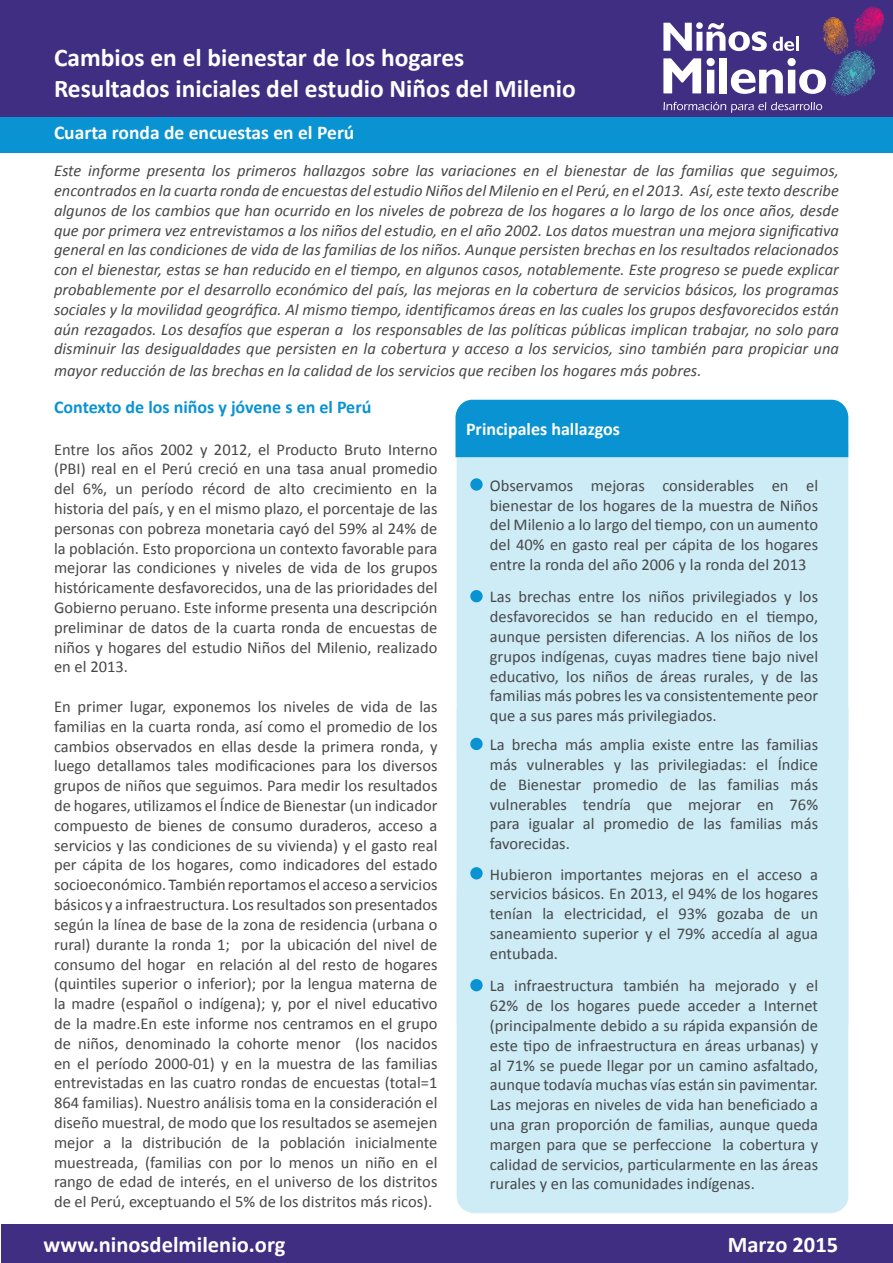
<style>
.page{position:relative;width:893px;height:1263px;background:#fff}
.page>*{position:absolute;margin:0;border:0;box-sizing:border-box;transform-origin:0 0}
.t1{font:700 25.5px/30.6px "Calibri";color:#fff}
.t2{font:700 22.5px "Calibri";color:#fff}
.t3{font:700 19.5px "Calibri";color:#fff}
.t4{font:700 18px "Calibri";color:#0993d2}
.t5{font:700 18px "Calibri";color:#fff}
.t6{font:16.5px/19.8px "Calibri";color:#48484a;text-align:justify}
.t7{font:italic 16.5px/19.8px "Calibri";color:#48484a;text-align:justify}
</style>
<div class="page">
<div style="left:0;top:0;width:893px;height:117px;background:#402e82"></div>
<div style="left:0;top:117px;width:893px;height:36px;background:#0993d2"></div>
<svg style="left:663px;top:6px;width:221px;height:107px"></svg>
<div style="left:457px;top:428px;width:391px;height:346px;background:#cdecf6;border-radius:18px"></div>
<div style="left:457px;top:694px;width:391px;height:346px;background:#cdecf6;border-radius:18px"></div>
<div style="left:457px;top:875px;width:391px;height:338px;background:#cdecf6"></div>
<div style="left:455px;top:400px;width:393px;height:57px;background:#0993d2"></div>
<svg style="left:470px;top:478px;width:13px;height:13px"></svg>
<div style="left:470px;top:590px;width:13px;height:12px;background:#0993d2;border-radius:50%"></div>
<div style="left:470px;top:738px;width:13px;height:12px;background:#0993d2;border-radius:50%"></div>
<div style="left:470px;top:867px;width:13px;height:12px;background:#0993d2;border-radius:50%"></div>
<div style="left:470px;top:979px;width:13px;height:12px;background:#0993d2;border-radius:50%"></div>
<div style="left:2px;top:1224px;width:891px;height:39px;background:#402e82"></div>
<h1 class="t1" style="left:54px;top:42px;width:523px">Cambios en el bienestar de los hogares<br>Resultados iniciales del estudio Niños del Milenio</h1>
<p class="t3" style="left:54px;top:120px;width:302px">Cuarta ronda de encuestas en el Perú</p>
<p class="t7" style="left:54px;top:160px;width:786px">Este informe presenta los primeros hallazgos sobre las variaciones en el bienestar de las familias que seguimos, encontrados en la cuarta ronda de encuestas del estudio Niños del Milenio en el Perú, en el 2013. Así, este texto describe algunos de los cambios que han ocurrido en los niveles de pobreza de los hogares a lo largo de los once años, desde que por primera vez entrevistamos a los niños del estudio, en el año 2002. Los datos muestran una mejora significativa general en las condiciones de vida de las familias de los niños. Aunque persisten brechas en los resultados relacionados con el bienestar, estas se han reducido en el tiempo, en algunos casos, notablemente. Este progreso se puede explicar probablemente por el desarrollo económico del país, las mejoras en la cobertura de servicios básicos, los programas sociales y la movilidad geográfica. Al mismo tiempo, identificamos áreas en las cuales los grupos desfavorecidos están aún rezagados. Los desafíos que esperan a los responsables de las políticas públicas implican trabajar, no solo para disminuir las desigualdades que persisten en la cobertura y acceso a los servicios, sino también para propiciar una</p>
<p class="t7" style="left:54px;top:360px;width:649px">mayor reducción de las brechas en la calidad de los servicios que reciben los hogares más pobres.</p>
<p class="t4" style="left:54px;top:396px;width:319px">Contexto de los niños y jóvene s en el Perú</p>
<p class="t6" style="left:54px;top:439px;width:385px">Entre los años 2002 y 2012, el Producto Bruto Interno (PBI) real en el Perú creció en una tasa anual promedio del 6%, un período récord de alto crecimiento en la historia del país, y en el mismo plazo, el porcentaje de las personas con pobreza monetaria cayó del 59% al 24% de la población. Esto proporciona un contexto favorable para mejorar las condiciones y niveles de vida de los grupos históricamente desfavorecidos, una de las prioridades del Gobierno peruano. Este informe presenta una descripción preliminar de datos de la cuarta ronda de encuestas de niños y hogares del estudio Niños del Milenio, realizado en el 2013.</p>
<p class="t6" style="left:54px;top:697px;width:385px">En primer lugar, exponemos los niveles de vida de las familias en la cuarta ronda, así como el promedio de los cambios observados en ellas desde la primera ronda, y luego detallamos tales modificaciones para los diversos grupos de niños que seguimos. Para medir los resultados de hogares, utilizamos el Índice de Bienestar (un indicador compuesto de bienes de consumo duraderos, acceso a servicios y las condiciones de su vivienda) y el gasto real per cápita de los hogares, como indicadores del estado socioeconómico. También reportamos el acceso a servicios básicos y a infraestructura. Los resultados son presentados según la línea de base de la zona de residencia (urbana o rural) durante la ronda 1; por la ubicación del nivel de consumo del hogar en relación al del resto de hogares (quintiles superior o inferior); por la lengua materna de la madre (español o indígena); y, por el nivel educativo de la madre.En este informe nos centramos en el grupo de niños, denominado la cohorte menor (los nacidos en el período 2000-01) y en la muestra de las familias entrevistadas en las cuatro rondas de encuestas (total=1<br>864 familias). Nuestro análisis toma en la consideración el diseño muestral, de modo que los resultados se asemejen mejor a la distribución de la población inicialmente muestreada, (familias con por lo menos un niño en el rango de edad de interés, en el universo de los distritos de el Perú, exceptuando el 5% de los distritos más ricos).</p>
<p class="t5" style="left:466px;top:417px;width:155px">Principales hallazgos</p>
<p class="t6" style="left:490px;top:475px;width:330px">Observamos mejoras considerables en el bienestar de los hogares de la muestra de Niños del Milenio a lo largo del tiempo, con un aumento del 40% en gasto real per cápita de los hogares entre la ronda del año 2006 y la ronda del 2013</p>
<p class="t6" style="left:490px;top:587px;width:330px">Las brechas entre los niños privilegiados y los desfavorecidos se han reducido en el tiempo, aunque persisten diferencias. A los niños de los grupos indígenas, cuyas madres tiene bajo nivel educativo, los niños de áreas rurales, y de las familias más pobres les va consistentemente peor que a sus pares más privilegiados.</p>
<p class="t6" style="left:490px;top:735px;width:330px">La brecha más amplia existe entre las familias más vulnerables y las privilegiadas: el Índice de Bienestar promedio de las familias más vulnerables tendría que mejorar en 76% para igualar al promedio de las familias más favorecidas.</p>
<p class="t6" style="left:490px;top:864px;width:330px">Hubieron importantes mejoras en el acceso a servicios básicos. En 2013, el 94% de los hogares tenían la electricidad, el 93% gozaba de un saneamiento superior y el 79% accedía al agua entubada.</p>
<p class="t6" style="left:490px;top:976px;width:330px">La infraestructura también ha mejorado y el 62% de los hogares puede acceder a Internet (principalmente debido a su rápida expansión de este tipo de infraestructura en áreas urbanas) y al 71% se puede llegar por un camino asfaltado, aunque todavía muchas vías están sin pavimentar.<br>Las mejoras en niveles de vida han beneficiado a una gran proporción de familias, aunque queda margen para que se perfeccione la cobertura y calidad de servicios, particularmente en las áreas rurales y en las comunidades indígenas.</p>
<h2 class="t2" style="left:44px;top:1230px;width:243px">www.ninosdelmilenio.org</h2>
<h2 class="t2" style="left:728px;top:1230px;width:112px">Marzo 2015</h2>
</div>
